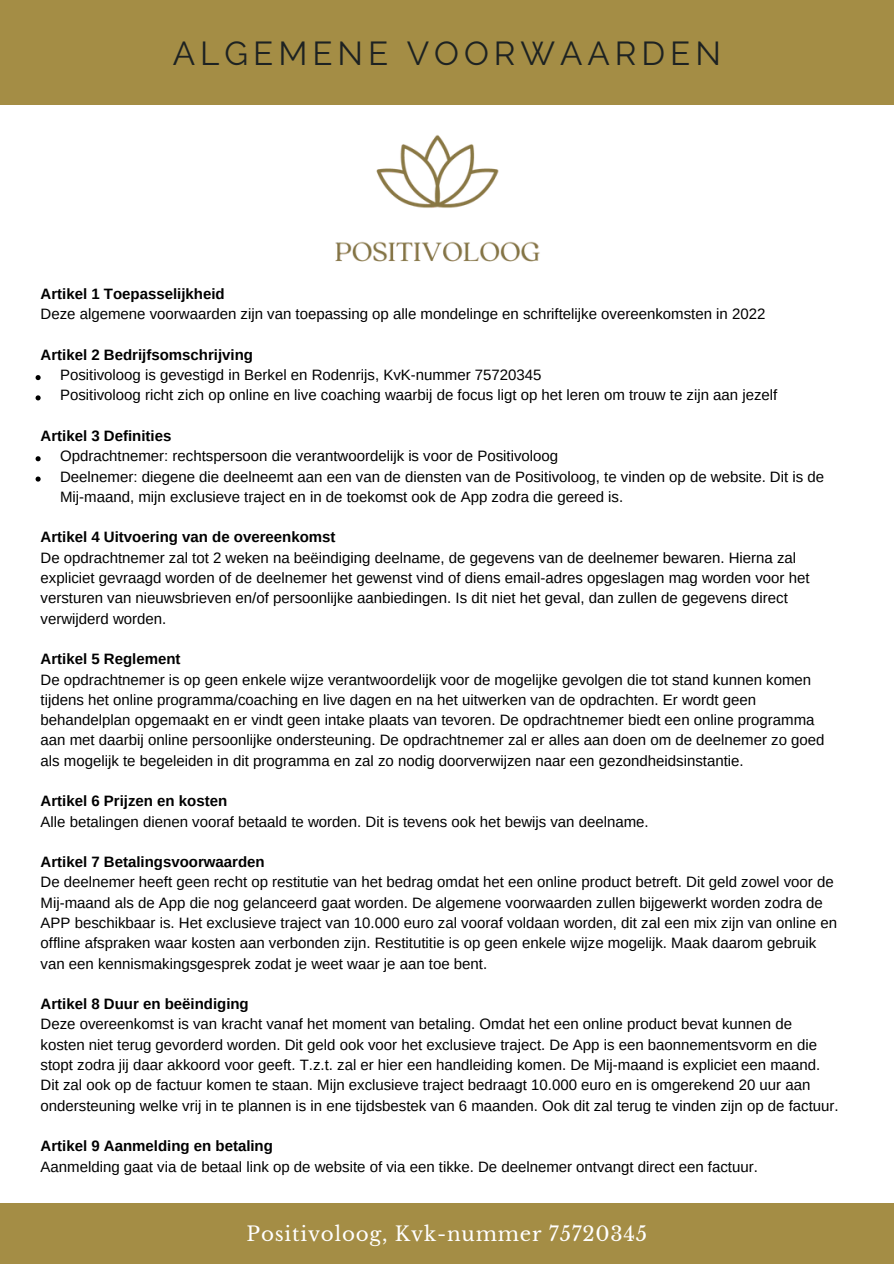
<style>
.page{position:relative;width:894px;height:1264px;background:#fff}
.page>*{position:absolute;margin:0;border:0;box-sizing:border-box;transform-origin:0 0}
.t1{font:33.15px "Raleway";letter-spacing:.15em;color:#1d2222}
.t2{font:19.8px "Libre Baskerville";letter-spacing:.04em;color:#fff}
.t3{font:15px/20.2px "Arimo";color:#000}
.t4{font:700 15px "Arimo";color:#000}
</style>
<div class="page">
<div style="left:0;top:1203px;width:893px;height:60px;background:#a48d45"></div>
<svg style="left:36px;top:375px;width:5px;height:5px"></svg>
<svg style="left:36px;top:395px;width:5px;height:5px"></svg>
<svg style="left:36px;top:456px;width:5px;height:5px"></svg>
<svg style="left:36px;top:476px;width:5px;height:5px"></svg>
<div style="left:0;top:0;width:893px;height:105px;background:#a48d45"></div>
<img style="left:335px;top:135px;width:205px;height:127px">
<p class="t1" style="left:173px;top:34px;width:549px">ALGEMENE VOORWAARDEN</p>
<p class="t4" style="left:41px;top:285px;width:185px">Artikel 1 Toepasselijkheid</p>
<p class="t3" style="left:41px;top:304px;width:726px">Deze algemene voorwaarden zijn van toepassing op alle mondelinge en schriftelijke overeenkomsten in 2022</p>
<p class="t4" style="left:41px;top:346px;width:214px">Artikel 2 Bedrijfsomschrijving</p>
<p class="t3" style="left:60px;top:365px;width:483px">Positivoloog is gevestigd in Berkel en Rodenrijs, KvK-nummer 75720345</p>
<p class="t3" style="left:60px;top:385px;width:718px">Positivoloog richt zich op online en live coaching waarbij de focus ligt op het leren om trouw te zijn aan jezelf</p>
<p class="t4" style="left:41px;top:427px;width:132px">Artikel 3 Definities</p>
<p class="t3" style="left:60px;top:446px;width:499px">Opdrachtnemer: rechtspersoon die verantwoordelijk is voor de Positivoloog</p>
<p class="t3" style="left:60px;top:466px;width:765px">Deelnemer: diegene die deelneemt aan een van de diensten van de Positivoloog, te vinden op de website. Dit is de<br>Mij-maand, mijn exclusieve traject en in de toekomst ook de App zodra die gereed is.</p>
<p class="t4" style="left:41px;top:529px;width:296px">Artikel 4 Uitvoering van de overeenkomst</p>
<p class="t3" style="left:41px;top:547px;width:770px">De opdrachtnemer zal tot 2 weken na beëindiging deelname, de gegevens van de deelnemer bewaren. Hierna zal expliciet gevraagd worden of de deelnemer het gewenst vind of diens email-adres opgeslagen mag worden voor het versturen van nieuwsbrieven en/of persoonlijke aanbiedingen. Is dit niet het geval, dan zullen de gegevens direct verwijderd worden.</p>
<p class="t4" style="left:41px;top:650px;width:141px">Artikel 5 Reglement</p>
<p class="t3" style="left:41px;top:669px;width:785px">De opdrachtnemer is op geen enkele wijze verantwoordelijk voor de mogelijke gevolgen die tot stand kunnen komen tijdens het online programma/coaching en live dagen en na het uitwerken van de opdrachten. Er wordt geen behandelplan opgemaakt en er vindt geen intake plaats van tevoren. De opdrachtnemer biedt een online programma aan met daarbij online persoonlijke ondersteuning. De opdrachtnemer zal er alles aan doen om de deelnemer zo goed als mogelijk te begeleiden in dit programma en zal zo nodig doorverwijzen naar een gezondheidsinstantie.</p>
<p class="t4" style="left:41px;top:792px;width:188px">Artikel 6 Prijzen en kosten</p>
<p class="t3" style="left:41px;top:811px;width:609px">Alle betalingen dienen vooraf betaald te worden. Dit is tevens ook het bewijs van deelname.</p>
<p class="t4" style="left:41px;top:853px;width:225px">Artikel 7 Betalingsvoorwaarden</p>
<p class="t3" style="left:41px;top:872px;width:797px">De deelnemer heeft geen recht op restitutie van het bedrag omdat het een online product betreft. Dit geld zowel voor de Mij-maand als de App die nog gelanceerd gaat worden. De algemene voorwaarden zullen bijgewerkt worden zodra de APP beschikbaar is. Het exclusieve traject van 10.000 euro zal vooraf voldaan worden, dit zal een mix zijn van online en offline afspraken waar kosten aan verbonden zijn. Restitutitie is op geen enkele wijze mogelijk. Maak daarom gebruik van een kennismakingsgesprek zodat je weet waar je aan toe bent.</p>
<p class="t4" style="left:41px;top:995px;width:210px">Artikel 8 Duur en beëindiging</p>
<p class="t3" style="left:41px;top:1014px;width:799px">Deze overeenkomst is van kracht vanaf het moment van betaling. Omdat het een online product bevat kunnen de kosten niet terug gevorderd worden. Dit geld ook voor het exclusieve traject. De App is een baonnementsvorm en die stopt zodra jij daar akkoord voor geeft. T.z.t. zal er hier een handleiding komen. De Mij-maand is expliciet een maand.<br>Dit zal ook op de factuur komen te staan. Mijn exclusieve traject bedraagt 10.000 euro en is omgerekend 20 uur aan ondersteuning welke vrij in te plannen is in ene tijdsbestek van 6 maanden. Ook dit zal terug te vinden zijn op de factuur.</p>
<p class="t4" style="left:41px;top:1137px;width:234px">Artikel 9 Aanmelding en betaling</p>
<p class="t3" style="left:41px;top:1156px;width:718px">Aanmelding gaat via de betaal link op de website of via een tikke. De deelnemer ontvangt direct een factuur.</p>
<p class="t2" style="left:246px;top:1221px;width:402px">Positivoloog, Kvk-nummer 75720345</p>
</div>
